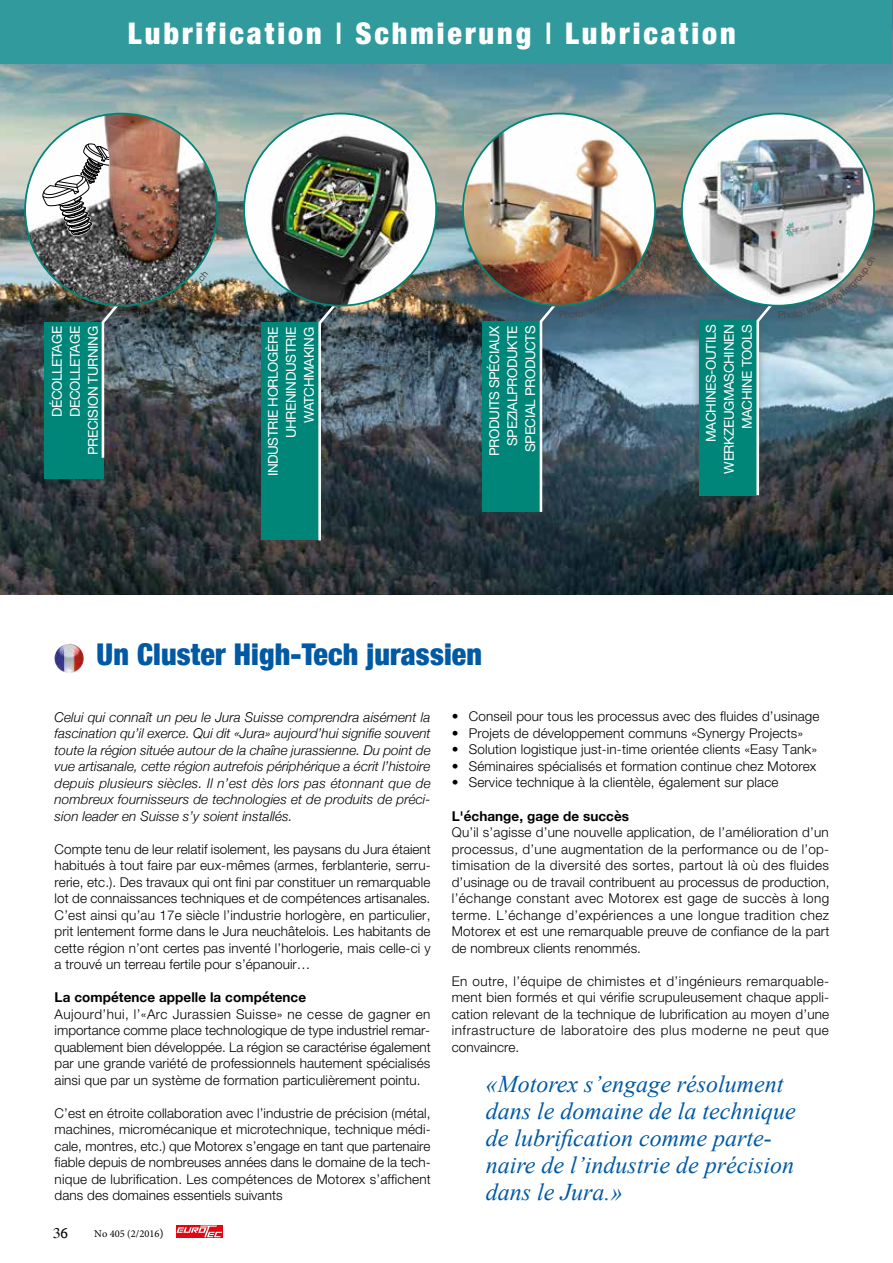
<style>
.page{position:relative;width:893px;height:1263px;background:#fff}
.page>*{position:absolute;margin:0;border:0;box-sizing:border-box;transform-origin:0 0}
.t1{font:900 condensed 30px "Helvetica Neue";letter-spacing:.1em;color:#fff}
.t2{font:900 condensed 30px "Helvetica Neue";letter-spacing:.005em;color:#0059a3}
.t3{font:italic 24px/27px "Times New Roman";color:#0059a3}
.t4{font:300 13.5px/16.5px "Helvetica Neue";letter-spacing:.01em;color:#000;text-align:justify}
.t5{font:italic 300 13.5px/16.5px "Helvetica Neue";letter-spacing:.005em;color:#000;text-align:justify}
.t6{font:13.5px/18px "Helvetica Neue";letter-spacing:-.03em;color:#fff;text-align:right}
.t7{font:700 13.5px "Helvetica Neue";letter-spacing:.005em;color:#000}
.t8{font:10.5px "Minion Pro";color:#000}
.s1{font-weight:500}
.s2{font-size:12px}
</style>
<div class="page">
<div style="left:176px;top:1225px;width:47px;height:12px;background:#e30613"></div>
<svg style="left:176px;top:1225px;width:46px;height:12px"></svg>
<img style="left:0;top:0;width:893px;height:594px">
<div style="left:0;top:0;width:891px;height:63px;background:#309a9d"></div>
<div style="left:474px;top:313px;width:76px;height:207px;background:#4a4a49;opacity:.5"></div>
<div style="left:482px;top:321px;width:60px;height:191px;background:#008579"></div>
<img style="left:463px;top:114px;width:192px;height:192px;border-radius:96px">
<div style="left:253px;top:315px;width:75px;height:233px;background:#4a4a49;opacity:.5"></div>
<div style="left:261px;top:322px;width:59px;height:218px;background:#008579"></div>
<img style="left:244px;top:114px;width:192px;height:192px;border-radius:96px">
<div style="left:37px;top:314px;width:75px;height:172px;background:#4a4a49;opacity:.5"></div>
<div style="left:45px;top:322px;width:59px;height:156px;background:#008579"></div>
<div style="left:691px;top:312px;width:75px;height:191px;background:#4a4a49;opacity:.5"></div>
<div style="left:699px;top:320px;width:59px;height:175px;background:#008579"></div>
<img style="left:682px;top:126px;width:192px;height:180px">
<img style="left:25px;top:114px;width:192px;height:192px;border-radius:96px">
<svg style="left:41px;top:141px;width:68px;height:97px"></svg>
<img style="left:54px;top:644px;width:30px;height:29px">
<img style="left:100px;top:259px;width:108px;height:201px">
<img style="left:317px;top:260px;width:111px;height:283px">
<img style="left:538px;top:246px;width:123px;height:268px">
<svg style="left:755px;top:255px;width:120px;height:243px;background:#758a92"></svg>
<h1 class="t1" style="left:128px;top:14px;width:609px">Lubrification <span class="s1">I</span> Schmierung <span class="s1">I</span> Lubrication</h1>
<p class="t6" style="left:48px;top:455px;width:130px;rotate:-90deg">DÉCOLLETAGE<br>DECOLLETAGE<br>PRECISION TURNING</p>
<p class="t6" style="left:702px;top:473px;width:150px;rotate:-90deg">MACHINES-OUTILS<br>WERKZEUGMASCHINEN<br>MACHINE TOOLS</p>
<p class="t6" style="left:485px;top:456px;width:132px;rotate:-90deg">PRODUITS SPÉCIAUX<br>SPEZIALPRODUKTE<br>SPECIAL PRODUCTS</p>
<p class="t6" style="left:264px;top:476px;width:151px;rotate:-90deg">INDUSTRIE HORLOGÈRE<br>UHRENINDUSTRIE<br>WATCHMAKING</p>
<h1 class="t2" style="left:97px;top:630px;width:387px">Un Cluster High-Tech jurassien</h1>
<p class="t5" style="left:55px;top:708px;width:378px">Celui qui connaît un peu le Jura Suisse comprendra aisément la fascination qu’il exerce. Qui dit «Jura» aujourd’hui signifie souvent toute la région située autour de la chaîne jurassienne. Du point de vue artisanale, cette région autrefois périphérique a écrit l’histoire depuis plusieurs siècles. Il n’est dès lors pas étonnant que de nombreux fournisseurs de technologies et de produits de préci&shy;sion leader en Suisse s’y soient installés.</p>
<p class="t4" style="left:55px;top:840px;width:378px">Compte tenu de leur relatif isolement, les paysans du Jura étaient habitués à tout faire par eux-mêmes (armes, ferblanterie, serru&shy;rerie, etc.). Des travaux qui ont fini par constituer un remarquable lot de connaissances techniques et de compétences artisanales.<br>C’est ainsi qu’au 17e siècle l’industrie horlogère, en particulier, prit lentement forme dans le Jura neuchâtelois. Les habitants de cette région n’ont certes pas inventé l’horlogerie, mais celle-ci y a trouvé un terreau fertile pour s’épanouir…</p>
<p class="t7" style="left:55px;top:987px;width:253px">La compétence appelle la compétence</p>
<p class="t4" style="left:55px;top:1005px;width:377px">Aujourd’hui, l’«Arc Jurassien Suisse» ne cesse de gagner en importance comme place technologique de type industriel remar&shy;quablement bien développée. La région se caractérise également par une grande variété de professionnels hautement spécialisés ainsi que par un système de formation particulièrement pointu.</p>
<p class="t4" style="left:55px;top:1104px;width:378px">C’est en étroite collaboration avec l’industrie de précision (métal, machines, micromécanique et microtechnique, technique médi&shy;cale, montres, etc.) que Motorex s’engage en tant que partenaire fiable depuis de nombreuses années dans le domaine de la tech&shy;nique de lubrification. Les compétences de Motorex s’affichent dans des domaines essentiels suivants</p>
<p class="t8" style="left:53px;top:1227px;width:112px">✓ No 405 (2/2016<span class="s2">)</span></p>
<p class="t4" style="left:452px;top:708px;width:369px">• Conseil pour tous les processus avec des fluides d’usinage</p>
<p class="t4" style="left:452px;top:724px;width:353px">• Projets de développement communs «Synergy Projects»</p>
<p class="t4" style="left:452px;top:741px;width:367px">• Solution logistique just-in-time orientée clients «Easy Tank»</p>
<p class="t4" style="left:452px;top:757px;width:366px">• Séminaires spécialisés et formation continue chez Motorex</p>
<p class="t4" style="left:452px;top:774px;width:328px">• Service technique à la clientèle, également sur place</p>
<p class="t7" style="left:452px;top:805px;width:179px">L'échange, gage de succès</p>
<p class="t4" style="left:452px;top:824px;width:379px">Qu’il s’agisse d’une nouvelle application, de l’amélioration d’un processus, d’une augmentation de la performance ou de l’op&shy;timisation de la diversité des sortes, partout là où des fluides d’usinage ou de travail contribuent au processus de production, l’échange constant avec Motorex est gage de succès à long terme. L’échange d’expériences a une longue tradition chez Motorex et est une remarquable preuve de confiance de la part de nombreux clients renommés.</p>
<p class="t4" style="left:452px;top:972px;width:379px">En outre, l’équipe de chimistes et d’ingénieurs remarquable&shy;ment bien formés et qui vérifie scrupuleusement chaque appli&shy;cation relevant de la technique de lubrification au moyen d’une infrastructure de laboratoire des plus moderne ne peut que convaincre.</p>
<h2 class="t3" style="left:486px;top:1070px;width:311px">«Motorex s’engage résolument dans le domaine de la technique de lubrification comme parte&shy;naire de l’industrie de précision dans le Jura.»</h2>
</div>
